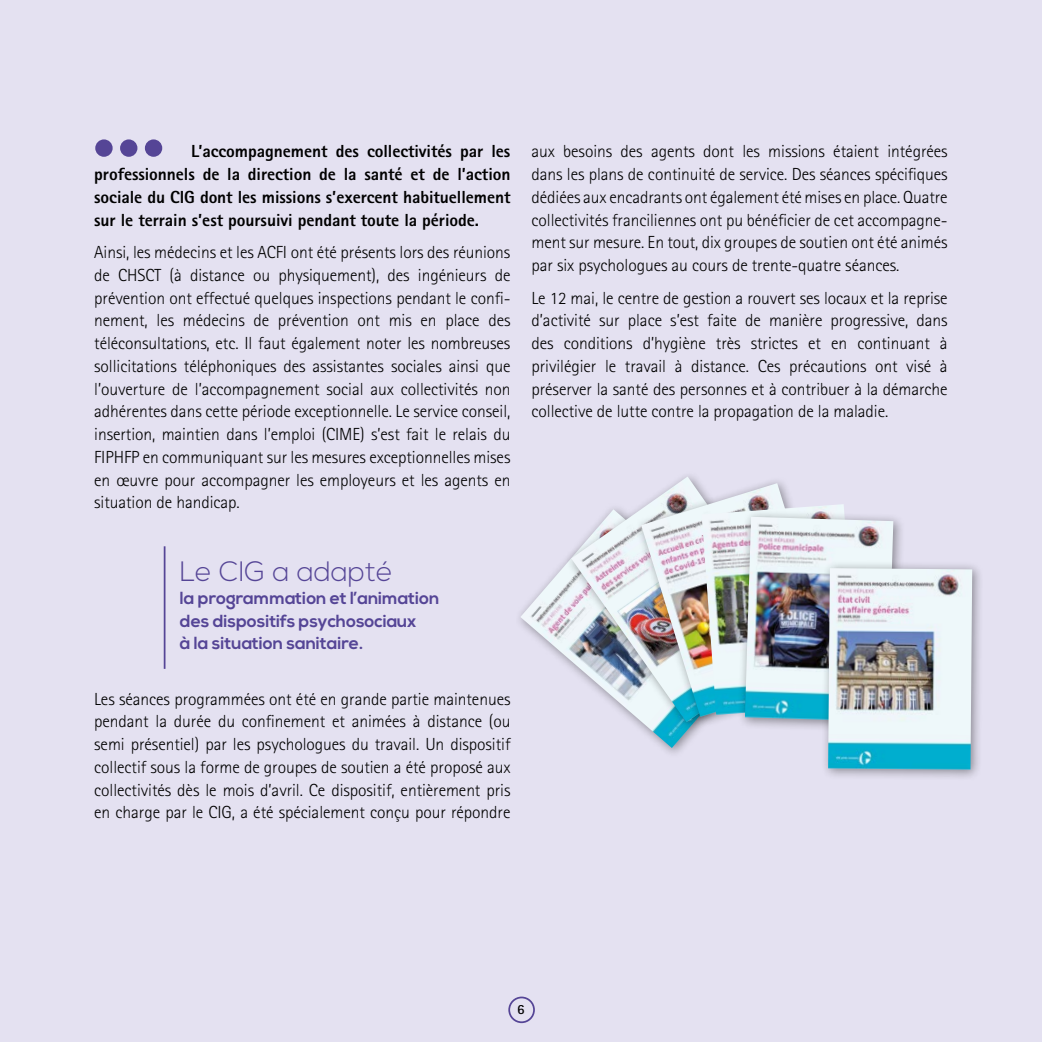
<style>
.page{position:relative;width:1042px;height:1042px;background:#e4e1f1}
.page>*{position:absolute;margin:0;border:0;box-sizing:border-box;transform-origin:0 0}
.t1{font:300 28px "Nexa";letter-spacing:-.005em;color:#554596}
.t2{font:300 17.5px/22.8px "Rotis Sans Serif";letter-spacing:-.005em;color:#000;text-align:justify}
.t3{font:800 17.5px/22.8px "Rotis Sans Serif";letter-spacing:-.005em;color:#000;text-align:justify}
.t4{font:700 17.5px/22.8px "Nexa";letter-spacing:-.005em;color:#554596}
.t5{font:700 14px "Rotis Sans Serif";color:#000}
</style>
<div class="page">
<hr style="left:164px;top:546px;width:1px;height:123px;background:#554596">
<div style="left:508px;top:996px;width:27px;height:27px;border:2px solid #554596;border-radius:50%"></div>
<div style="left:95px;top:139px;width:18px;height:18px;background:#554596;border-radius:50%"></div>
<div style="left:120px;top:139px;width:17px;height:18px;background:#554596;border-radius:50%"></div>
<div style="left:145px;top:139px;width:17px;height:18px;background:#554596;border-radius:50%"></div>
<img style="left:520px;top:562px;width:176px;height:186px">
<div style="left:565px;top:470px;width:249px;height:263px;background:#000;opacity:.4"></div>
<img style="left:571px;top:476px;width:63px;height:246px">
<div style="left:634px;top:476px;width:213px;height:252px;background:#000;opacity:.4"></div>
<img style="left:641px;top:483px;width:195px;height:234px">
<img style="left:702px;top:504px;width:145px;height:211px">
<div style="left:737px;top:509px;width:168px;height:224px;background:#000;opacity:.4"></div>
<img style="left:745px;top:517px;width:148px;height:204px">
<div style="left:820px;top:560px;width:164px;height:221px;background:#000;opacity:.4"></div>
<img style="left:828px;top:568px;width:144px;height:202px">
<p class="t3" style="left:94px;top:140px;width:418px;text-indent:97px">L’accompagnement des collectivités par les professionnels de la direction de la santé et de l’action sociale du CIG dont les missions s’exercent habituellement sur le terrain s’est poursuivi pendant toute la période.</p>
<p class="t2" style="left:94px;top:241px;width:418px">Ainsi, les médecins et les ACFI ont été présents lors des réunions de CHSCT (à distance ou physiquement), des ingénieurs de prévention ont effectué quelques inspections pendant le confi&shy;nement, les médecins de prévention ont mis en place des téléconsultations, etc. Il faut également noter les nombreuses sollicitations téléphoniques des assistantes sociales ainsi que l’ouverture de l’accompagnement social aux collectivités non adhérentes dans cette période exceptionnelle. Le service conseil, insertion, maintien dans l’emploi (CIME) s’est fait le relais du FIPHFP en communiquant sur les mesures exceptionnelles mises en œuvre pour accompagner les employeurs et les agents en situation de handicap.</p>
<h1 class="t1" style="left:180px;top:555px;width:214px">Le CIG a adapté</h1>
<p class="t4" style="left:180px;top:587px;width:261px">la programmation et l’animation des dispositifs psychosociaux<br>à la situation sanitaire.</p>
<p class="t2" style="left:94px;top:687px;width:418px">Les séances programmées ont été en grande partie maintenues pendant la durée du confinement et animées à distance (ou semi présentiel) par les psychologues du travail. Un dispositif collectif sous la forme de groupes de soutien a été proposé aux collectivités dès le mois d’avril. Ce dispositif, entièrement pris en charge par le CIG, a été spécialement conçu pour répondre</p>
<p class="t2" style="left:531px;top:140px;width:418px">aux besoins des agents dont les missions étaient intégrées dans les plans de continuité de service. Des séances spécifiques dédiées aux encadrants ont également été mises en place. Quatre collectivités franciliennes ont pu bénéficier de cet accompagne&shy;ment sur mesure. En tout, dix groupes de soutien ont été animés par six psychologues au cours de trente-quatre séances.</p>
<p class="t2" style="left:531px;top:286px;width:418px">Le 12 mai, le centre de gestion a rouvert ses locaux et la reprise d’activité sur place s’est faite de manière progressive, dans des conditions d’hygiène très strictes et en continuant à privilégier le travail à distance. Ces précautions ont visé à préserver la santé des personnes et à contribuer à la démarche collective de lutte contre la propagation de la maladie.</p>
<p class="t5" style="left:517px;top:1001px;width:9px">6</p>
</div>
